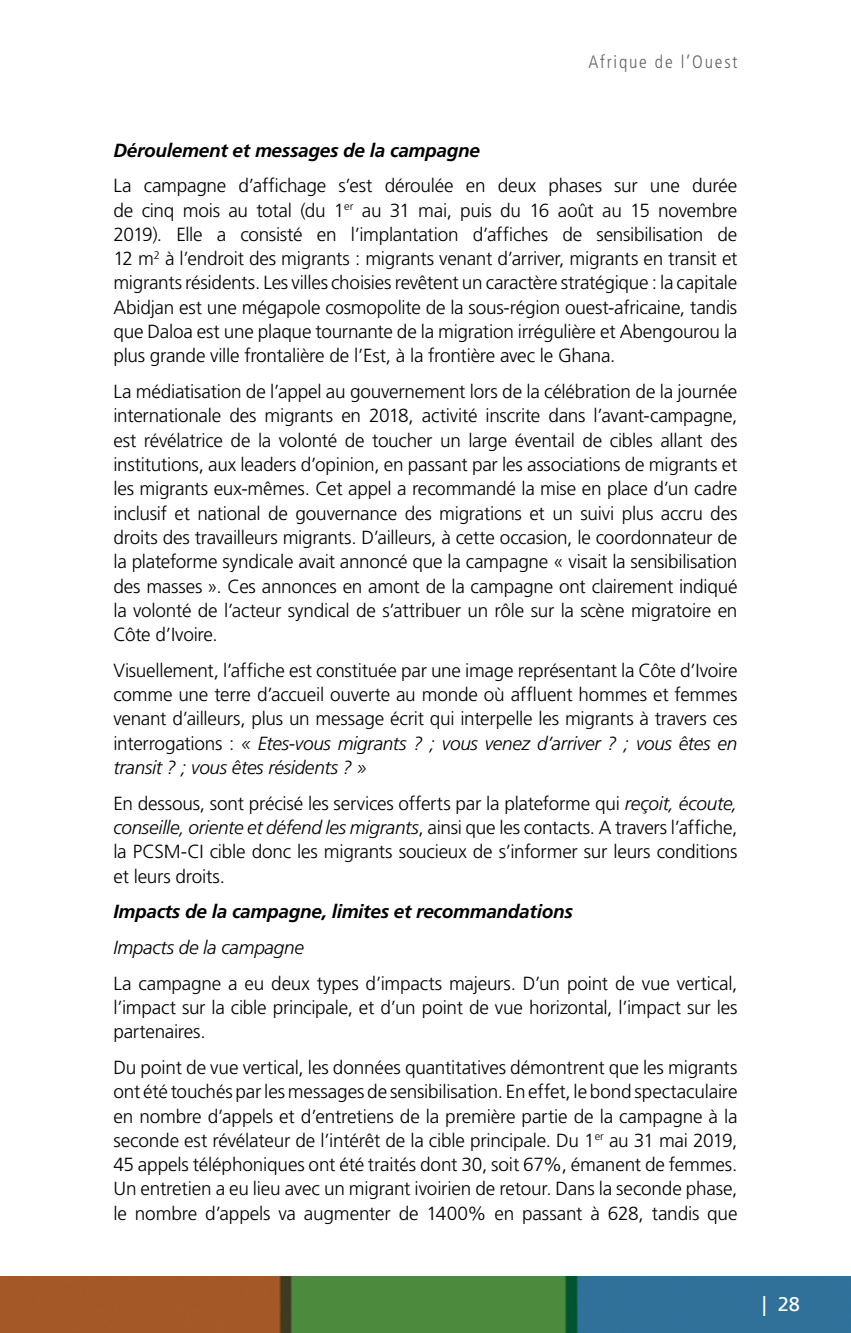
<style>
.page{position:relative;width:851px;height:1333px;background:#fff}
.page>*{position:absolute;margin:0;border:0;box-sizing:border-box;transform-origin:0 0}
.t1{font:20px "Frutiger LT";color:#fff}
.t2{font:300 19px/24.4px "Frutiger";letter-spacing:-.015em;color:#000;text-align:justify}
.t3{font:italic 700 19px "Frutiger";letter-spacing:-.015em;color:#000}
.t4{font:italic 300 19px "Frutiger";letter-spacing:-.015em;color:#000}
.t5{font:300 condensed 18px "Frutiger";letter-spacing:.1em;color:#636466}
.s1{font-style:italic}
</style>
<div class="page">
<img style="left:0;top:1276px;width:851px;height:56px">
<p class="t5" style="left:588px;top:51px;width:150px">Afrique de l’Ouest</p>
<p class="t3" style="left:113px;top:139px;width:368px">Déroulement et messages de la campagne</p>
<p class="t2" style="left:113px;top:173px;width:625px">La campagne d’affichage s’est déroulée en deux phases sur une durée de cinq mois au total (du 1<sup>er</sup> au 31 mai, puis du 16 août au 15 novembre 2019). Elle a consisté en l’implantation d’affiches de sensibilisation de 12 m<sup>2</sup> à l’endroit des migrants : migrants venant d’arriver, migrants en transit et migrants résidents. Les villes choisies revêtent un caractère stratégique : la capitale Abidjan est une mégapole cosmopolite de la sous-région ouest-africaine, tandis que Daloa est une plaque tournante de la migration irrégulière et Abengourou la plus grande ville frontalière de l’Est, à la frontière avec le Ghana.</p>
<p class="t2" style="left:113px;top:379px;width:625px">La médiatisation de l’appel au gouvernement lors de la célébration de la journée internationale des migrants en 2018, activité inscrite dans l’avant-campagne, est révélatrice de la volonté de toucher un large éventail de cibles allant des institutions, aux leaders d’opinion, en passant par les associations de migrants et les migrants eux-mêmes. Cet appel a recommandé la mise en place d’un cadre inclusif et national de gouvernance des migrations et un suivi plus accru des droits des travailleurs migrants. D’ailleurs, à cette occasion, le coordonnateur de la plateforme syndicale avait annoncé que la campagne « visait la sensibilisation des masses ». Ces annonces en amont de la campagne ont clairement indiqué la volonté de l’acteur syndical de s’attribuer un rôle sur la scène migratoire en Côte d’Ivoire.</p>
<p class="t2" style="left:113px;top:658px;width:625px">Visuellement, l’affiche est constituée par une image représentant la Côte d’Ivoire comme une terre d’accueil ouverte au monde où affluent hommes et femmes venant d’ailleurs, plus un message écrit qui interpelle les migrants à travers ces interrogations : <span class="s1">« Etes-vous migrants ? ; vous venez d’arriver ? ; vous êtes en transit ? ; vous êtes résidents ? »</span></p>
<p class="t2" style="left:113px;top:791px;width:625px">En dessous, sont précisé les services offerts par la plateforme qui <span class="s1">reçoit, écoute, conseille, oriente et défend les migrants</span>, ainsi que les contacts. A travers l’affiche, la PCSM-CI cible donc les migrants soucieux de s’informer sur leurs conditions et leurs droits.</p>
<p class="t3" style="left:113px;top:900px;width:461px">Impacts de la campagne, limites et recommandations</p>
<p class="t4" style="left:113px;top:936px;width:192px">Impacts de la campagne</p>
<p class="t2" style="left:113px;top:970px;width:625px">La campagne a eu deux types d’impacts majeurs. D’un point de vue vertical, l’impact sur la cible principale, et d’un point de vue horizontal, l’impact sur les partenaires.</p>
<p class="t2" style="left:113px;top:1055px;width:625px">Du point de vue vertical, les données quantitatives démontrent que les migrants ont été touchés par les messages de sensibilisation. En effet, le bond spectaculaire en nombre d’appels et d’entretiens de la première partie de la campagne à la seconde est révélateur de l’intérêt de la cible principale. Du 1<sup>er</sup> au 31 mai 2019, 45 appels téléphoniques ont été traités dont 30, soit 67%, émanent de femmes.<br>Un entretien a eu lieu avec un migrant ivoirien de retour. Dans la seconde phase, le nombre d’appels va augmenter de 1400% en passant à 628, tandis que</p>
<p class="t1" style="left:762px;top:1292px;width:39px">| 28</p>
</div>
